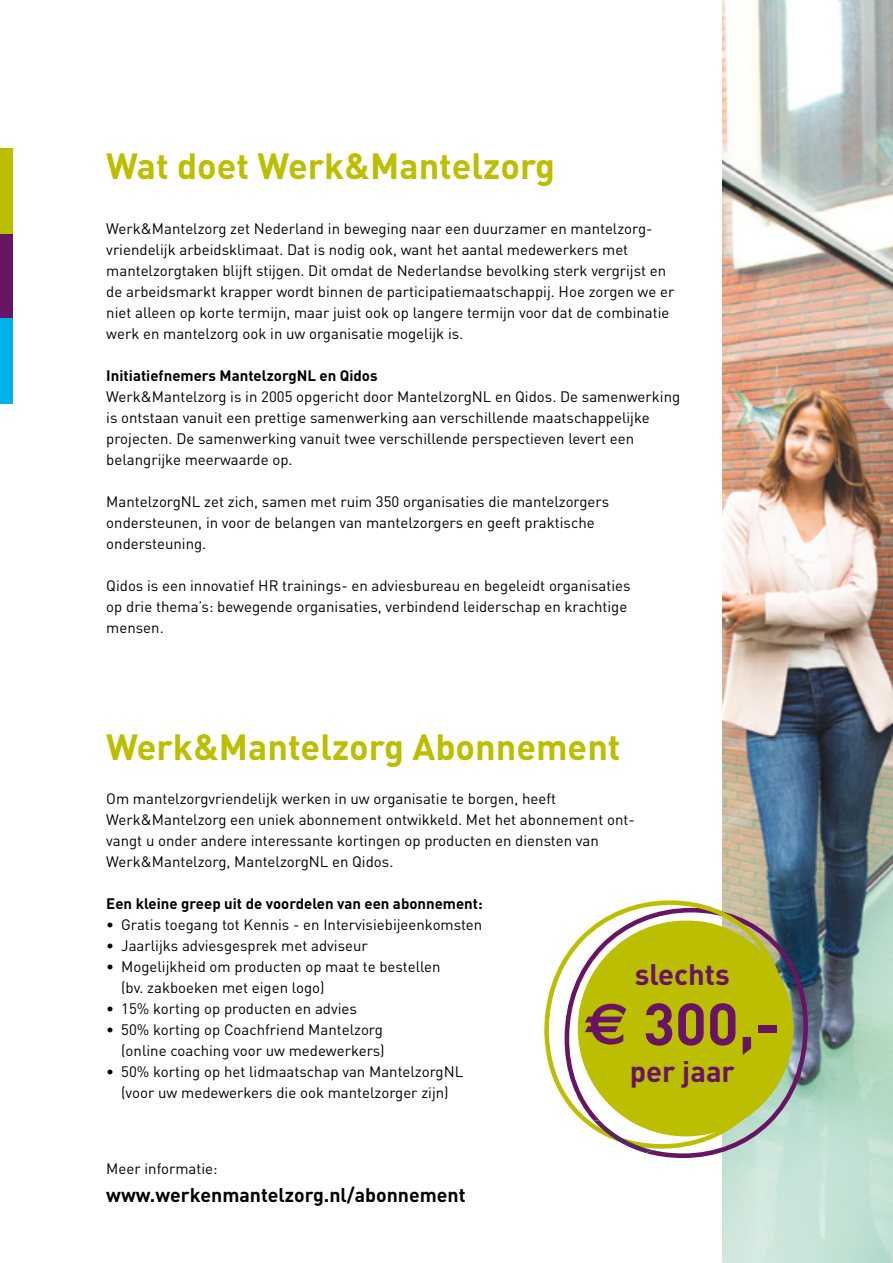
<style>
.page{position:relative;width:893px;height:1263px;background:#fff}
.page>*{position:absolute;margin:0;border:0;box-sizing:border-box;transform-origin:0 0}
.t1{font:700 58.65px "DIN";color:#671463}
.t2{font:700 36px "DIN";color:#bcbe00}
.t3{font:700 29.25px "DIN";color:#671463}
.t4{font:700 19.5px "DIN";color:#000}
.t5{font:15px/21px "DIN";color:#000}
.t6{font:700 15px "DIN";color:#000}
.s1{font-family:"Euro Sans"}
</style>
<div class="page">
<img style="left:723px;top:0;width:170px;height:1263px">
<img style="left:646px;top:908px;width:162px;height:250px">
<svg style="left:545px;top:900px;width:247px;height:248px"></svg>
<svg style="left:593px;top:1120px;width:60px;height:33px"></svg>
<svg style="left:544px;top:1015px;width:7px;height:40px"></svg>
<div style="left:578px;top:920px;width:216px;height:216px;background:#bcbe00;border-radius:50%"></div>
<div style="left:0;top:234px;width:13px;height:85px;background:#671463"></div>
<div style="left:0;top:319px;width:13px;height:85px;background:#00b1eb"></div>
<div style="left:0;top:149px;width:13px;height:85px;background:#bcbe00"></div>
<h2 class="t2" style="left:106px;top:142px;width:450px">Wat doet Werk&amp;Mantelzorg</h2>
<p class="t5" style="left:106px;top:218px;width:569px">Werk&amp;Mantelzorg zet Nederland in beweging naar een duurzamer en mantelzorg&shy;vriendelijk arbeidsklimaat. Dat is nodig ook, want het aantal medewerkers met mantelzorgtaken blijft stijgen. Dit omdat de Nederlandse bevolking sterk vergrijst en de arbeidsmarkt krapper wordt binnen de participatiemaatschappij. Hoe zorgen we er niet alleen op korte termijn, maar juist ook op langere termijn voor dat de combinatie werk en mantelzorg ook in uw organisatie mogelijk is.</p>
<p class="t6" style="left:106px;top:366px;width:273px">Initiatiefnemers MantelzorgNL en Qidos</p>
<p class="t5" style="left:106px;top:386px;width:575px">Werk&amp;Mantelzorg is in 2005 opgericht door MantelzorgNL en Qidos. De samenwerking is ontstaan vanuit een prettige samenwerking aan verschillende maatschappelijke projecten. De samenwerking vanuit twee verschillende perspectieven levert een belangrijke meerwaarde op.</p>
<p class="t5" style="left:106px;top:491px;width:504px">MantelzorgNL zet zich, samen met ruim 350 organisaties die mantelzorgers ondersteunen, in voor de belangen van mantelzorgers en geeft praktische ondersteuning.</p>
<p class="t5" style="left:106px;top:575px;width:526px">Qidos is een innovatief HR trainings- en adviesbureau en begeleidt organisaties op drie thema’s: bewegende organisaties, verbindend leiderschap en krachtige mensen.</p>
<h2 class="t2" style="left:106px;top:724px;width:516px">Werk&amp;Mantelzorg Abonnement</h2>
<p class="t5" style="left:106px;top:787px;width:530px">Om mantelzorgvriendelijk werken in uw organisatie te borgen, heeft Werk&amp;Mantelzorg een uniek abonnement ontwikkeld. Met het abonnement ont&shy;vangt u onder andere interessante kortingen op producten en diensten van Werk&amp;Mantelzorg, MantelzorgNL en Qidos.</p>
<p class="t6" style="left:106px;top:893px;width:378px">Een kleine greep uit de voordelen van een abonnement:</p>
<p class="t5" style="left:106px;top:913px;width:377px">• Gratis toegang tot Kennis - en Intervisiebijeenkomsten</p>
<p class="t5" style="left:106px;top:934px;width:263px">• Jaarlijks adviesgesprek met adviseur</p>
<p class="t5" style="left:121px;top:955px;width:321px;text-indent:-15px">• Mogelijkheid om producten op maat te bestellen (bv. zakboeken met eigen logo)</p>
<p class="t5" style="left:106px;top:997px;width:252px">• 15% korting op producten en advies</p>
<p class="t5" style="left:106px;top:1018px;width:280px;text-align:right">• 50% korting op Coachfriend Mantelzorg (online coaching voor uw medewerkers)</p>
<p class="t5" style="left:106px;top:1060px;width:358px;text-align:center">• 50% korting op het lidmaatschap van MantelzorgNL (voor uw medewerkers die ook mantelzorger zijn)</p>
<h3 class="t3" style="left:635px;top:955px;width:97px">slechts</h3>
<h1 class="t1" style="left:585px;top:986px;width:197px"><span class="s1">€</span> 300,-</h1>
<h3 class="t3" style="left:630px;top:1052px;width:107px">per jaar</h3>
<p class="t5" style="left:106px;top:1158px;width:113px">Meer informatie:</p>
<h3 class="t4" style="left:106px;top:1182px;width:361px">www.werkenmantelzorg.nl/abonnement</h3>
</div>
